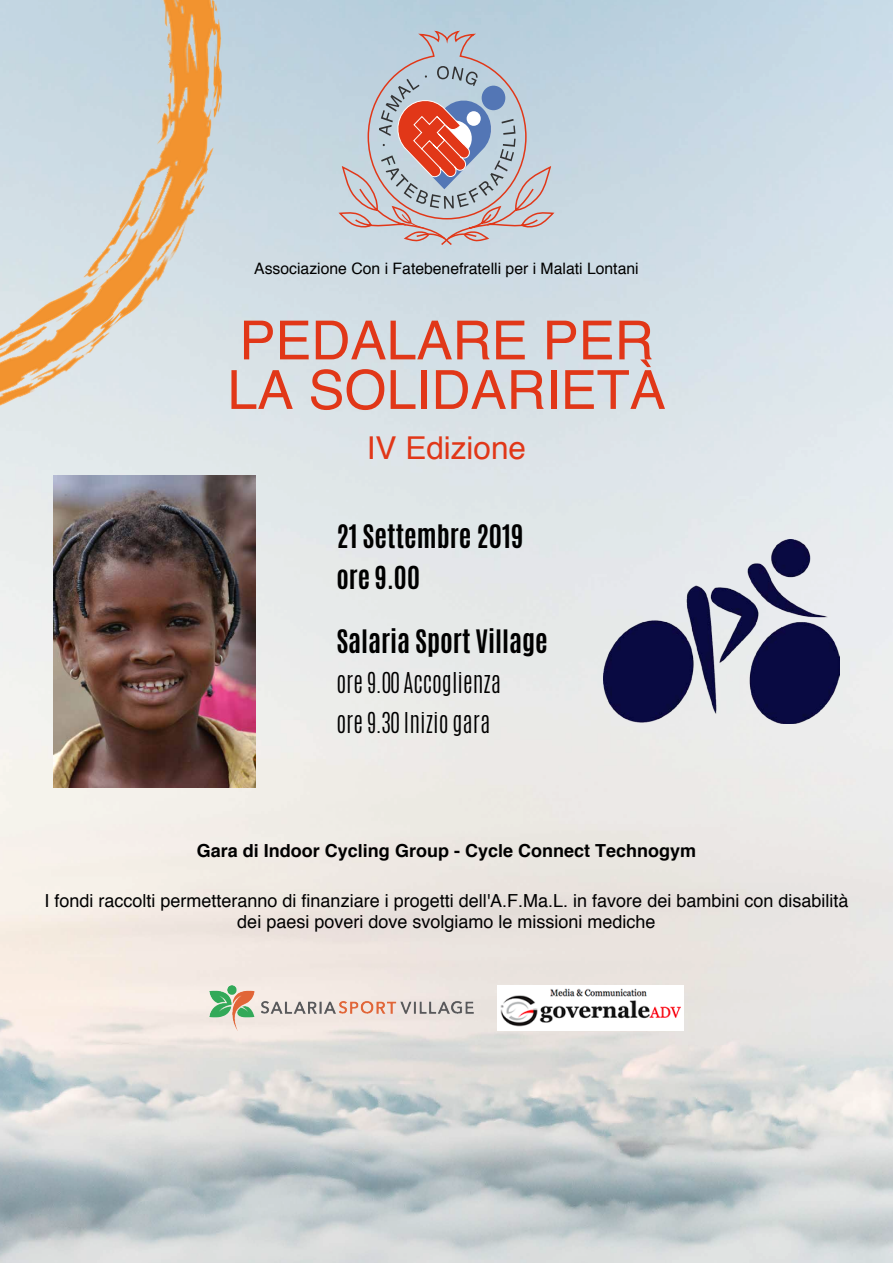
<style>
.page{position:relative;width:893px;height:1263px;background:#fff}
.page>*{position:absolute;margin:0;border:0;box-sizing:border-box;transform-origin:0 0}
.t1{font:54px/49.5px "Helvetica";color:#e13718}
.t2{font:31.5px "Helvetica";color:#e13718}
.t3{font:700 27px "Antonio";color:#000}
.t4{font:700 26.4px "Antonio";color:#000}
.t5{font:300 24px/40.3px "Antonio";color:#000}
.t6{font:18px/21.6px "Helvetica";color:#000;text-align:center}
.t7{font:700 18px "Helvetica";color:#000}
.t8{font:15.75px "Helvetica";color:#000}
</style>
<div class="page">
<img style="left:0;top:0;width:893px;height:1263px">
<img style="left:0;top:0;width:222px;height:435px">
<img style="left:604px;top:539px;width:236px;height:184px">
<img style="left:53px;top:476px;width:203px;height:311px">
<img style="left:209px;top:985px;width:264px;height:45px">
<img style="left:498px;top:985px;width:186px;height:45px">
<svg style="left:336px;top:30px;width:220px;height:217px;background:#bfbac2"></svg>
<p class="t8" style="left:254px;top:256px;width:386px">Associazione Con i Fatebenefratelli per i Malati Lontani</p>
<h1 class="t1" style="left:227px;top:317px;width:440px">PEDALARE PER<br>LA SOLIDARIETÀ</h1>
<h2 class="t2" style="left:367px;top:423px;width:161px">IV Edizione</h2>
<h3 class="t3" style="left:336px;top:516px;width:189px">21 Settembre 2019</h3>
<h3 class="t4" style="left:336px;top:557px;width:85px">ore 9.00</h3>
<h3 class="t3" style="left:336px;top:621px;width:213px">Salaria Sport Village</h3>
<h3 class="t5" style="left:336px;top:663px;width:166px">ore 9.00 Accoglienza ore 9.30 Inizio gara</h3>
<p class="t7" style="left:197px;top:836px;width:501px">Gara di Indoor Cycling Group - Cycle Connect Technogym</p>
<p class="t6" style="left:44px;top:890px;width:805px">I fondi raccolti permetteranno di finanziare i progetti dell'A.F.Ma.L. in favore dei bambini con disabilità dei paesi poveri dove svolgiamo le missioni mediche</p>
</div>
